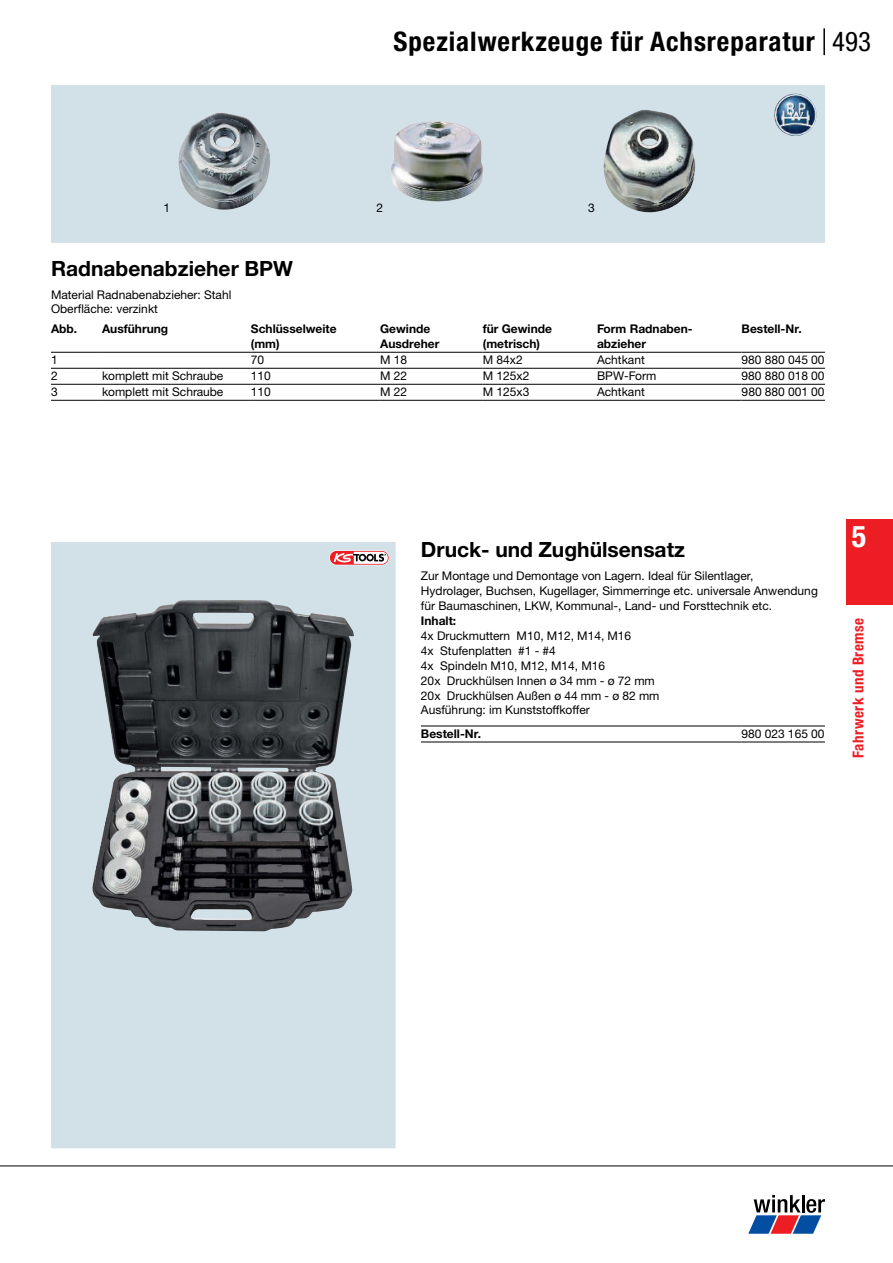
<style>
.page{position:relative;width:893px;height:1263px;background:#fff}
.page>*{position:absolute;margin:0;border:0;box-sizing:border-box;transform-origin:0 0}
.t1{font:700 condensed 30px "Helvetica Neue LTW1 G";color:#fff}
.t2{font:700 condensed 27px "Helvetica Neue LTW1 G";letter-spacing:.035em;color:#000}
.t3{font:condensed 27px "Helvetica Neue LTW1 G";color:#000}
.t4{font:700 21px "Helvetica Neue LTW1 G";color:#000}
.t5{font:700 condensed 15px "Helvetica Neue LTW1 G";letter-spacing:.035em;color:#ed1d24}
.t6{font:12px/15px "Helvetica Neue LTW1 G";color:#000}
.t7{font:700 12px/15px "Helvetica Neue LTW1 G";color:#000}
</style>
<div class="page">
<svg style="left:748px;top:1195px;width:77px;height:39px"></svg>
<hr style="left:0;top:1165px;width:893px;height:1px;background:#000">
<div style="left:846px;top:520px;width:47px;height:85px;background:#ed1d24"></div>
<hr style="left:823px;top:28px;width:2px;height:27px;background:#000">
<div style="left:51px;top:85px;width:774px;height:157px;background:#d2e0e7"></div>
<div style="left:51px;top:85px;width:774px;height:158px;border:1px solid #d2e0e7"></div>
<hr style="left:51px;top:352px;width:51px;height:1px;background:#000">
<hr style="left:102px;top:352px;width:149px;height:1px;background:#000">
<hr style="left:251px;top:352px;width:129px;height:1px;background:#000">
<hr style="left:380px;top:352px;width:103px;height:1px;background:#000">
<hr style="left:483px;top:352px;width:114px;height:1px;background:#000">
<hr style="left:597px;top:352px;width:145px;height:1px;background:#000">
<hr style="left:742px;top:352px;width:83px;height:1px;background:#000">
<hr style="left:51px;top:368px;width:51px;height:1px;background:#000">
<hr style="left:102px;top:368px;width:149px;height:1px;background:#000">
<hr style="left:251px;top:368px;width:129px;height:1px;background:#000">
<hr style="left:380px;top:368px;width:103px;height:1px;background:#000">
<hr style="left:483px;top:368px;width:114px;height:1px;background:#000">
<hr style="left:597px;top:368px;width:145px;height:1px;background:#000">
<hr style="left:742px;top:368px;width:83px;height:1px;background:#000">
<hr style="left:51px;top:384px;width:51px;height:1px;background:#000">
<hr style="left:51px;top:400px;width:51px;height:1px;background:#000">
<hr style="left:102px;top:384px;width:149px;height:1px;background:#000">
<hr style="left:102px;top:400px;width:149px;height:1px;background:#000">
<hr style="left:251px;top:384px;width:129px;height:1px;background:#000">
<hr style="left:251px;top:400px;width:129px;height:1px;background:#000">
<hr style="left:380px;top:384px;width:103px;height:1px;background:#000">
<hr style="left:380px;top:400px;width:103px;height:1px;background:#000">
<hr style="left:483px;top:384px;width:114px;height:1px;background:#000">
<hr style="left:483px;top:400px;width:114px;height:1px;background:#000">
<hr style="left:597px;top:384px;width:145px;height:1px;background:#000">
<hr style="left:597px;top:400px;width:145px;height:1px;background:#000">
<hr style="left:742px;top:384px;width:83px;height:1px;background:#000">
<hr style="left:742px;top:400px;width:83px;height:1px;background:#000">
<img style="left:774px;top:94px;width:42px;height:42px">
<hr style="left:421px;top:726px;width:321px;height:1px;background:#000">
<hr style="left:421px;top:742px;width:321px;height:1px;background:#000">
<hr style="left:742px;top:726px;width:83px;height:1px;background:#000">
<hr style="left:742px;top:742px;width:83px;height:1px;background:#000">
<div style="left:51px;top:543px;width:344px;height:605px;background:#d2e0e7"></div>
<img style="left:92px;top:600px;width:262px;height:331px">
<img style="left:178px;top:113px;width:92px;height:97px">
<img style="left:391px;top:121px;width:92px;height:81px">
<img style="left:604px;top:110px;width:91px;height:102px">
<div style="left:329px;top:550px;width:60px;height:15px;background:#eee6e8;border-radius:7px"></div>
<svg style="left:330px;top:551px;width:59px;height:14px"></svg>
<h2 class="t2" style="left:394px;top:32px;width:423px">Spezialwerkzeuge für Achsreparatur</h2>
<h2 class="t3" style="left:832px;top:26px;width:40px">493</h2>
<p class="t6" style="left:163px;top:202px;width:8px">1</p>
<p class="t6" style="left:377px;top:202px;width:8px">2</p>
<p class="t6" style="left:588px;top:202px;width:8px">3</p>
<h3 class="t4" style="left:51px;top:257px;width:243px">Radnabenabzieher BPW</h3>
<p class="t6" style="left:51px;top:289px;width:182px;line-height:14px">Material Radnabenabzieher: Stahl<br>Oberfäche: verzinkt</p>
<p class="t7" style="left:51px;top:321px;width:28px">Abb.</p>
<p class="t7" style="left:102px;top:321px;width:68px">Ausführung</p>
<p class="t7" style="left:251px;top:321px;width:87px">Schlüsselweite (mm)</p>
<p class="t7" style="left:380px;top:321px;width:61px">Gewinde<br>Ausdreher</p>
<p class="t7" style="left:483px;top:321px;width:71px">für Gewinde (metrisch)</p>
<p class="t7" style="left:597px;top:321px;width:97px">Form Radnaben&shy;abzieher</p>
<p class="t7" style="left:742px;top:321px;width:62px">Bestell-Nr.</p>
<p class="t6" style="left:51px;top:353px;width:8px">1</p>
<p class="t6" style="left:251px;top:353px;width:15px">70</p>
<p class="t6" style="left:380px;top:353px;width:28px">M 18</p>
<p class="t6" style="left:483px;top:353px;width:41px">M 84x2</p>
<p class="t6" style="left:597px;top:353px;width:49px">Achtkant</p>
<p class="t6" style="left:742px;top:353px;width:84px">980 880 045 00</p>
<p class="t6" style="left:51px;top:369px;width:8px">2</p>
<p class="t6" style="left:102px;top:369px;width:123px">komplett mit Schraube</p>
<p class="t6" style="left:251px;top:369px;width:22px">110</p>
<p class="t6" style="left:380px;top:369px;width:28px">M 22</p>
<p class="t6" style="left:483px;top:369px;width:48px">M 125x2</p>
<p class="t6" style="left:597px;top:369px;width:61px">BPW-Form</p>
<p class="t6" style="left:742px;top:369px;width:84px">980 880 018 00</p>
<p class="t6" style="left:51px;top:385px;width:8px">3</p>
<p class="t6" style="left:102px;top:385px;width:123px">komplett mit Schraube</p>
<p class="t6" style="left:251px;top:385px;width:22px">110</p>
<p class="t6" style="left:380px;top:385px;width:28px">M 22</p>
<p class="t6" style="left:483px;top:385px;width:48px">M 125x3</p>
<p class="t6" style="left:597px;top:385px;width:49px">Achtkant</p>
<p class="t6" style="left:742px;top:385px;width:84px">980 880 001 00</p>
<h3 class="t4" style="left:421px;top:538px;width:265px">Druck- und Zughülsensatz</h3>
<p class="t6" style="left:421px;top:570px;width:398px">Zur Montage und Demontage von Lagern. Ideal für Silentlager,<br>Hydrolager, Buchsen, Kugellager, Simmerringe etc. universale Anwendung für Baumaschinen, LKW, Kommunal-, Land- und Forsttechnik etc.</p>
<p class="t7" style="left:421px;top:614px;width:37px">Inhalt:</p>
<p class="t6" style="left:421px;top:630px;width:240px">4x Druckmuttern M10, M12, M14, M16<br>4x Stufenplatten #1 - #4<br>4x Spindeln M10, M12, M14, M16<br>20x Druckhülsen Innen ø 34 mm - ø 72 mm<br>20x Druckhülsen Außen ø 44 mm - ø 82 mm</p>
<p class="t6" style="left:421px;top:704px;width:170px">Ausführung: im Kunststofkofer</p>
<p class="t7" style="left:421px;top:726px;width:62px">Bestell-Nr.</p>
<p class="t6" style="left:742px;top:727px;width:84px">980 023 165 00</p>
<h1 class="t1" style="left:852px;top:525px;width:16px">5</h1>
<p class="t5" style="left:853px;top:758px;width:142px;rotate:-90deg">Fahrwerk und Bremse</p>
</div>
